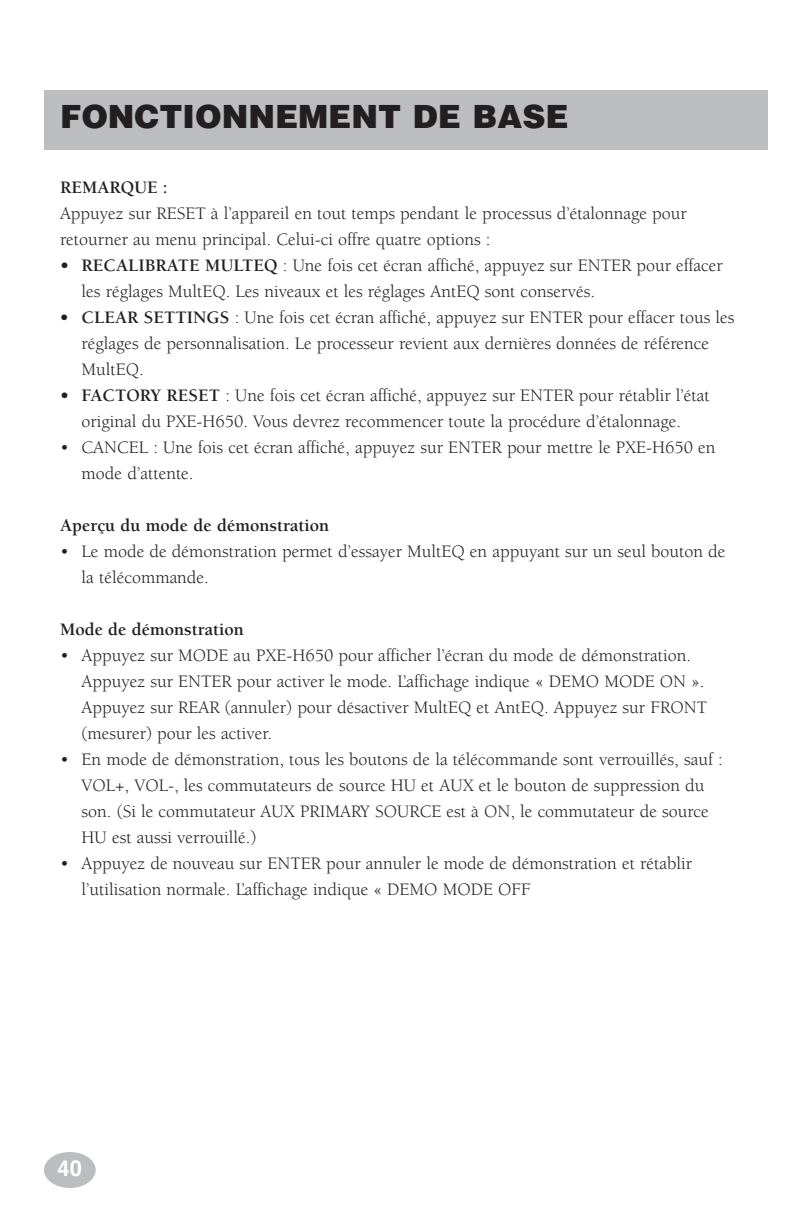
<style>
.page{position:relative;width:792px;height:1224px;background:#fff}
.page>*{position:absolute;margin:0;border:0;box-sizing:border-box;transform-origin:0 0}
.t1{font:900 32px "Helvetica";color:#231f20}
.t2{font:700 22px "Helvetica";color:#fff}
.t3{font:18px/26px "Berkeley";color:#231f20}
.t4{font:700 18px "Berkeley";color:#231f20}
.s1{font-weight:700}
</style>
<div class="page">
<div style="left:44px;top:90px;width:724px;height:59px;background:#bbbdbf"></div>
<div style="left:44px;top:1152px;width:52px;height:36px;background:#bbbdbf;border-radius:50%"></div>
<h1 class="t1" style="left:60px;top:105px;width:510px">FONCTIONNEMENT DE BASE</h1>
<p class="t4" style="left:60px;top:180px;width:109px">REMARQUE :</p>
<p class="t3" style="left:60px;top:202px;width:628px">Appuyez sur RESET à l’appareil en tout temps pendant le processus d’étalonnage pour retourner au menu principal. Celui-ci offre quatre options :</p>
<p class="t3" style="left:82px;top:254px;width:643px;text-indent:-22px"><span class="s1">• RECALIBRATE MULTEQ</span> : Une fois cet écran affiché, appuyez sur ENTER pour effacer les réglages MultEQ. Les niveaux et les réglages AntEQ sont conservés.</p>
<p class="t3" style="left:82px;top:306px;width:655px;text-indent:-22px"><span class="s1">• CLEAR SETTINGS</span> : Une fois cet écran affiché, appuyez sur ENTER pour effacer tous les réglages de personnalisation. Le processeur revient aux dernières données de référence<br>MultEQ.</p>
<p class="t3" style="left:60px;top:384px;width:651px;text-align:center"><span class="s1">• FACTORY RESET</span> : Une fois cet écran affiché, appuyez sur ENTER pour rétablir l’état original du PXE-H650. Vous devrez recommencer toute la procédure d’étalonnage.</p>
<p class="t3" style="left:82px;top:436px;width:636px;text-indent:-22px">• CANCEL : Une fois cet écran affiché, appuyez sur ENTER pour mettre le PXE-H650 en mode d’attente.</p>
<p class="t4" style="left:60px;top:518px;width:271px">Aperçu du mode de démonstration</p>
<p class="t3" style="left:82px;top:540px;width:645px;text-indent:-22px">• Le mode de démonstration permet d’essayer MultEQ en appuyant sur un seul bouton de la télécommande.</p>
<p class="t4" style="left:60px;top:622px;width:185px">Mode de démonstration</p>
<p class="t3" style="left:82px;top:644px;width:627px;text-indent:-22px">• Appuyez sur MODE au PXE-H650 pour afficher l’écran du mode de démonstration.<br>Appuyez sur ENTER pour activer le mode. L’affichage indique « DEMO MODE ON ».<br>Appuyez sur REAR (annuler) pour désactiver MultEQ et AntEQ. Appuyez sur FRONT (mesurer) pour les activer.</p>
<p class="t3" style="left:82px;top:748px;width:643px;text-indent:-22px">• En mode de démonstration, tous les boutons de la télécommande sont verrouillés, sauf :<br>VOL+, VOL-, les commutateurs de source HU et AUX et le bouton de suppression du son. (Si le commutateur AUX PRIMARY SOURCE est à ON, le commutateur de source HU est aussi verrouillé.)</p>
<p class="t3" style="left:82px;top:852px;width:612px;text-indent:-22px">• Appuyez de nouveau sur ENTER pour annuler le mode de démonstration et rétablir l’utilisation normale. L’affichage indique « DEMO MODE OFF</p>
<p class="t2" style="left:58px;top:1159px;width:26px">40</p>
</div>
